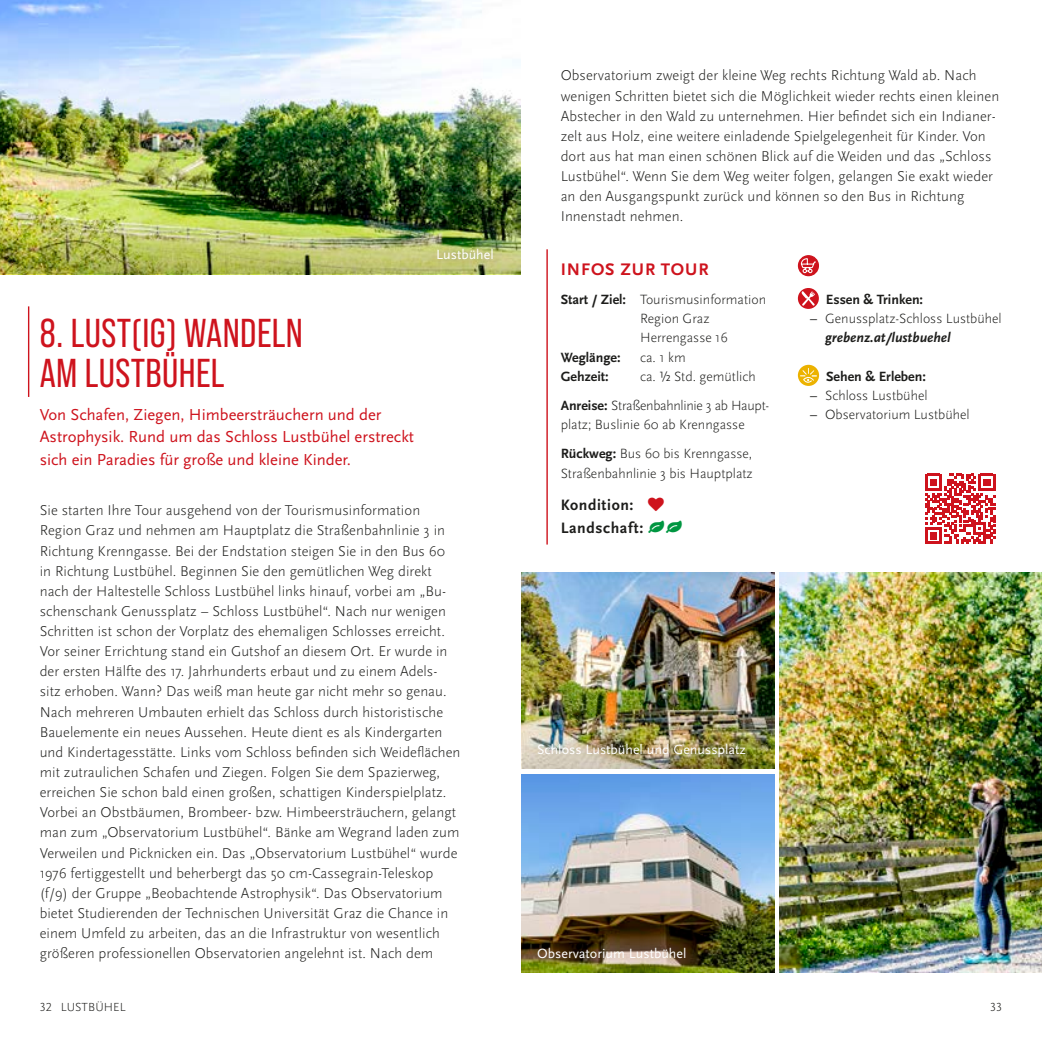
<style>
.page{position:relative;width:1042px;height:1042px;background:#fff}
.page>*{position:absolute;margin:0;border:0;box-sizing:border-box;transform-origin:0 0}
.t1{font:40.25px/40.2px "Bebas Neue Pro";letter-spacing:.01em;color:#ce131d}
.t2{font:700 17.5px "Scala Sans Pro";letter-spacing:.05em;color:#ce131d}
.t3{font:16.62px/22.8px "Scala Sans Pro";color:#ce131d}
.t4{font:700 15.75px/22.8px "Scala Sans Pro";letter-spacing:.04em;color:#1d1d1b}
.t5{font:300 14.88px/20.1px "Scala Sans Pro";letter-spacing:.005em;color:#1d1d1b}
.t6{font:300 14px/19.2px "Scala Sans Pro";color:#1d1d1b}
.t7{font:14px "Scala Sans Pro";color:#fff}
.t8{font:300 14px/29.2px "Scala Sans Pro";letter-spacing:-.02em;color:#1d1d1b}
.t9{font:700 14px "Scala Sans Pro";color:#1d1d1b}
.t10{font:300 12.25px "Scala Sans Pro";letter-spacing:.01em;color:#1d1d1b}
.s1{font-weight:700}
.s2{color:#009641}
.s3{font-weight:400}
.s4{font-weight:700;font-style:italic}
</style>
<div class="page">
<img style="left:0;top:0;width:521px;height:205px">
<img style="left:779px;top:572px;width:263px;height:400px">
<img style="left:0;top:205px;width:521px;height:69px">
<img style="left:521px;top:572px;width:253px;height:197px">
<img style="left:522px;top:716px;width:252px;height:53px">
<img style="left:521px;top:774px;width:253px;height:198px">
<div style="left:526px;top:732px;width:231px;height:37px;background:#1d1d1b;opacity:.3"></div>
<div style="left:525px;top:935px;width:173px;height:36px;background:#1d1d1b;opacity:.3"></div>
<div style="left:798px;top:288px;width:21px;height:21px;background:#ce131d;border-radius:50%"></div>
<svg style="left:801px;top:291px;width:14px;height:15px"></svg>
<div style="left:798px;top:365px;width:21px;height:21px;background:#ecb200;border-radius:50%"></div>
<svg style="left:800px;top:368px;width:17px;height:15px"></svg>
<hr style="left:546px;top:249px;width:2px;height:295px;background:#ce131d">
<div style="left:798px;top:256px;width:20px;height:20px;background:#ce131d;border-radius:50%"></div>
<div style="left:798px;top:255px;width:21px;height:21px;border:1px solid #ce131d;border-radius:50%"></div>
<svg style="left:800px;top:258px;width:16px;height:16px"></svg>
<hr style="left:28px;top:306px;width:1px;height:91px;background:#ce131d">
<div style="left:424px;top:237px;width:82px;height:36px;background:#1d1d1b;opacity:.4"></div>
<svg style="left:925px;top:474px;width:70px;height:70px"></svg>
<p class="t7" style="left:436px;top:247px;width:59px">Lustbühel</p>
<h1 class="t1" style="left:40px;top:312px;width:265px">8. LUST(IG) WANDELN<br>AM LUSTBÜHEL</h1>
<p class="t3" style="left:40px;top:403px;width:376px">Von Schafen, Ziegen, Himbeersträuchern und der<br>Astrophysik. Rund um das Schloss Lustbühel erstreckt sich ein Paradies für große und kleine Kinder.</p>
<p class="t5" style="left:40px;top:500px;width:422px">Sie starten Ihre Tour ausgehend von der Tourismusinformation Region Graz und nehmen am Hauptplatz die Straßenbahnlinie 3 in Richtung Krenngasse. Bei der Endstation steigen Sie in den Bus 60<br>in Richtung Lustbühel. Beginnen Sie den gemütlichen Weg direkt nach der Haltestelle Schloss Lustbühel links hinauf, vorbei am „Bu&shy;schenschank Genussplatz – Schloss Lustbühel“. Nach nur wenigen Schritten ist schon der Vorplatz des ehemaligen Schlosses erreicht.<br>Vor seiner Errichtung stand ein Gutshof an diesem Ort. Er wurde in der ersten Hälfte des 17. Jahrhunderts erbaut und zu einem Adels&shy;sitz erhoben. Wann? Das weiß man heute gar nicht mehr so genau.<br>Nach mehreren Umbauten erhielt das Schloss durch historistische Bauelemente ein neues Aussehen. Heute dient es als Kindergarten und Kindertagesstätte. Links vom Schloss befinden sich Weideflächen mit zutraulichen Schafen und Ziegen. Folgen Sie dem Spazierweg, erreichen Sie schon bald einen großen, schattigen Kinderspielplatz.<br>Vorbei an Obstbäumen, Brombeer- bzw. Himbeersträuchern, gelangt man zum „Observatorium Lustbühel“. Bänke am Wegrand laden zum Verweilen und Picknicken ein. Das „Observatorium Lustbühel“ wurde 1976 fertiggestellt und beherbergt das 50 cm-Cassegrain-Teleskop (f/9) der Gruppe „Beobachtende Astrophysik“. Das Observatorium bietet Studierenden der Technischen Universität Graz die Chance in einem Umfeld zu arbeiten, das an die Infrastruktur von wesentlich größeren professionellen Observatorien angelehnt ist. Nach dem</p>
<p class="t5" style="left:561px;top:66px;width:440px">Observatorium zweigt der kleine Weg rechts Richtung Wald ab. Nach wenigen Schritten bietet sich die Möglichkeit wieder rechts einen kleinen Abstecher in den Wald zu unternehmen. Hier befindet sich ein Indianer&shy;zelt aus Holz, eine weitere einladende Spielgelegenheit für Kinder. Von dort aus hat man einen schönen Blick auf die Weiden und das „Schloss Lustbühel“. Wenn Sie dem Weg weiter folgen, gelangen Sie exakt wieder an den Ausgangspunkt zurück und können so den Bus in Richtung Innenstadt nehmen.</p>
<p class="t2" style="left:561px;top:259px;width:149px">INFOS ZUR TOUR</p>
<p class="t6" style="left:640px;top:290px;width:128px;text-indent:-79px"><span class="s1">Start / Ziel:</span> Tourismusinformation<br>Region Graz<br>Herrengasse 16</p>
<p class="t9" style="left:561px;top:349px;width:61px">Weglänge:</p>
<p class="t6" style="left:640px;top:347px;width:47px">ca. 1 km</p>
<p class="t9" style="left:561px;top:368px;width:49px">Gehzeit:</p>
<p class="t8" style="left:561px;top:362px;width:210px;text-indent:79px">ca. ½ Std. gemütlich<br><span class="s1">Anreise:</span> Straßenbahnlinie 3 ab Haupt-</p>
<p class="t6" style="left:561px;top:410px;width:193px;line-height:29.2px">platz; Buslinie 60 ab Krenngasse<br><span class="s1">Rückweg:</span> Bus 60 bis Krenngasse,</p>
<p class="t6" style="left:561px;top:463px;width:194px">Straßenbahnlinie 3 bis Hauptplatz</p>
<p class="t4" style="left:561px;top:494px;width:123px">Kondition:<br>Landschaft: <span class="s2">●●</span></p>
<p class="t9" style="left:826px;top:291px;width:99px">Essen &amp; Trinken:</p>
<p class="t6" style="left:825px;top:309px;width:178px;text-indent:-15px"><span class="s3">–</span> Genussplatz-Schloss Lustbühel <span class="s4">grebenz.at/lustbuehel</span></p>
<p class="t9" style="left:826px;top:368px;width:101px">Sehen &amp; Erleben:</p>
<p class="t6" style="left:810px;top:386px;width:119px"><span class="s3">–</span> Schloss Lustbühel</p>
<p class="t6" style="left:810px;top:405px;width:161px"><span class="s3">–</span> Observatorium Lustbühel</p>
<p class="t7" style="left:537px;top:741px;width:210px">Schloss Lustbühel und Genussplatz</p>
<p class="t7" style="left:537px;top:945px;width:151px">Observatorium Lustbühel</p>
<p class="t10" style="left:40px;top:1000px;width:87px">32 LUSTBÜHEL</p>
<p class="t10" style="left:990px;top:1000px;width:14px">33</p>
</div>
